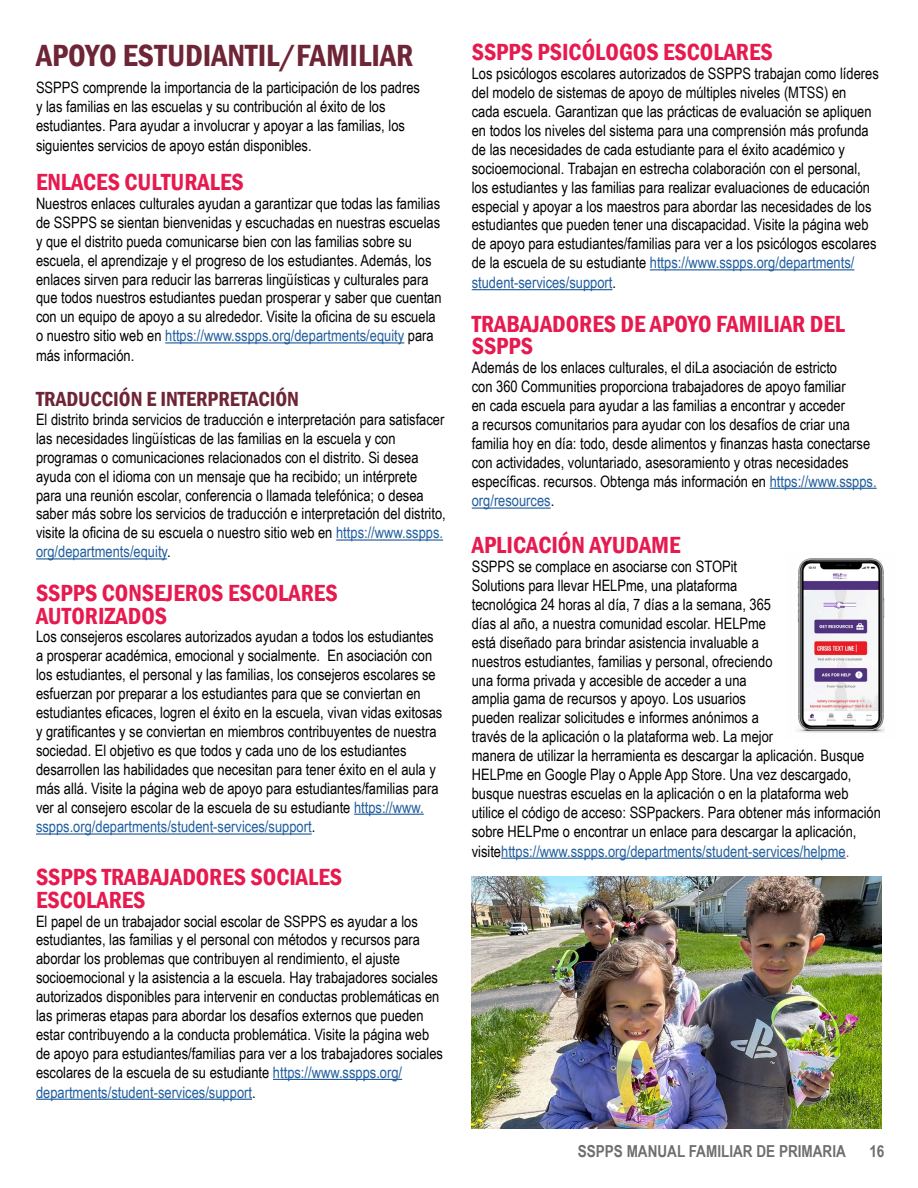
<style>
.page{position:relative;width:918px;height:1188px;background:#fff}
.page>*{position:absolute;margin:0;border:0;box-sizing:border-box;transform-origin:0 0}
.t1{font:600 condensed 31.5px "Franklin Gothic";color:#6e2536}
.t2{font:600 condensed 24px/22.5px "Franklin Gothic";color:#e61a4f}
.t3{font:600 condensed 21px "Franklin Gothic";color:#6e2536}
.t4{font:700 16.5px "Arial Narrow";color:#6d6e71}
.t5{font:15.75px/19px "Arial Narrow";color:#000}
.s1{color:#215e9e}
.s2{color:#e61a4f}
</style>
<div class="page">
<hr style="left:165px;top:342px;width:239px;height:2px;background:#215e9e">
<hr style="left:336px;top:539px;width:107px;height:2px;background:#215e9e">
<hr style="left:36px;top:558px;width:131px;height:2px;background:#215e9e">
<hr style="left:354px;top:814px;width:70px;height:1px;background:#215e9e">
<hr style="left:36px;top:833px;width:276px;height:2px;background:#215e9e">
<hr style="left:273px;top:1079px;width:129px;height:1px;background:#215e9e">
<hr style="left:36px;top:1099px;width:216px;height:1px;background:#215e9e">
<hr style="left:650px;top:269px;width:204px;height:1px;background:#215e9e">
<hr style="left:472px;top:289px;width:140px;height:1px;background:#215e9e">
<hr style="left:770px;top:488px;width:107px;height:1px;background:#215e9e">
<hr style="left:472px;top:507px;width:79px;height:2px;background:#215e9e">
<hr style="left:501px;top:858px;width:345px;height:1px;background:#215e9e">
<img style="left:472px;top:877px;width:410px;height:252px">
<img style="left:797px;top:558px;width:88px;height:175px">
<h1 class="t1" style="left:36px;top:34px;width:379px">APOYO ESTUDIANTIL/FAMILIAR</h1>
<p class="t5" style="left:36px;top:78px;width:386px">SSPPS comprende la importancia de la participación de los padres y las familias en las escuelas y su contribución al éxito de los estudiantes. Para ayudar a involucrar y apoyar a las familias, los siguientes servicios de apoyo están disponibles.</p>
<h2 class="t2" style="left:36px;top:170px;width:209px">ENLACES CULTURALES</h2>
<p class="t5" style="left:36px;top:193px;width:407px">Nuestros enlaces culturales ayudan a garantizar que todas las familias de SSPPS se sientan bienvenidas y escuchadas en nuestras escuelas y que el distrito pueda comunicarse bien con las familias sobre su escuela, el aprendizaje y el progreso de los estudiantes. Además, los enlaces sirven para reducir las barreras lingüísticas y culturales para que todos nuestros estudiantes puedan prosperar y saber que cuentan con un equipo de apoyo a su alrededor. Visite la oficina de su escuela o nuestro sitio web en <span class="s1">https://www.sspps.org/departments/equity</span> para más información.</p>
<h3 class="t3" style="left:36px;top:385px;width:265px">TRADUCCIÓN E INTERPRETACIÓN</h3>
<p class="t5" style="left:36px;top:409px;width:411px">El distrito brinda servicios de traducción e interpretación para satisfacer las necesidades lingüísticas de las familias en la escuela y con programas o comunicaciones relacionados con el distrito. Si desea ayuda con el idioma con un mensaje que ha recibido; un intérprete para una reunión escolar, conferencia o llamada telefónica; o desea saber más sobre los servicios de traducción e interpretación del distrito, visite la oficina de su escuela o nuestro sitio web en <span class="s1">https://www.sspps. org/departments/equity</span>.</p>
<h2 class="t2" style="left:36px;top:581px;width:303px">SSPPS CONSEJEROS ESCOLARES<br>AUTORIZADOS</h2>
<p class="t5" style="left:36px;top:627px;width:408px">Los consejeros escolares autorizados ayudan a todos los estudiantes a prosperar académica, emocional y socialmente. En asociación con los estudiantes, el personal y las familias, los consejeros escolares se esfuerzan por preparar a los estudiantes para que se conviertan en estudiantes eficaces, logren el éxito en la escuela, vivan vidas exitosas y gratificantes y se conviertan en miembros contribuyentes de nuestra sociedad. El objetivo es que todos y cada uno de los estudiantes desarrollen las habilidades que necesitan para tener éxito en el aula y más allá. Visite la página web de apoyo para estudiantes/familias para ver al consejero escolar de la escuela de su estudiante <span class="s1">https://www. sspps.org/departments/student-services/support</span>.</p>
<h2 class="t2" style="left:36px;top:866px;width:308px">SSPPS TRABAJADORES SOCIALES<br>ESCOLARES</h2>
<p class="t5" style="left:36px;top:911px;width:409px">El papel de un trabajador social escolar de SSPPS es ayudar a los estudiantes, las familias y el personal con métodos y recursos para abordar los problemas que contribuyen al rendimiento, el ajuste socioemocional y la asistencia a la escuela. Hay trabajadores sociales autorizados disponibles para intervenir en conductas problemáticas en las primeras etapas para abordar los desafíos externos que pueden estar contribuyendo a la conducta problemática. Visite la página web de apoyo para estudiantes/familias para ver a los trabajadores sociales escolares de la escuela de su estudiante <span class="s1">https://www.sspps.org/ departments/student-services/support</span>.</p>
<h2 class="t2" style="left:472px;top:41px;width:302px">SSPPS PSICÓLOGOS ESCOLARES</h2>
<p class="t5" style="left:472px;top:64px;width:409px">Los psicólogos escolares autorizados de SSPPS trabajan como líderes del modelo de sistemas de apoyo de múltiples niveles (MTSS) en<br>cada escuela. Garantizan que las prácticas de evaluación se apliquen en todos los niveles del sistema para una comprensión más profunda de las necesidades de cada estudiante para el éxito académico y socioemocional. Trabajan en estrecha colaboración con el personal, los estudiantes y las familias para realizar evaluaciones de educación especial y apoyar a los maestros para abordar las necesidades de los estudiantes que pueden tener una discapacidad. Visite la página web de apoyo para estudiantes/familias para ver a los psicólogos escolares de la escuela de su estudiante <span class="s1">https://www.sspps.org/departments/ student-services/support</span>.</p>
<h2 class="t2" style="left:472px;top:312px;width:375px">TRABAJADORES DE APOYO FAMILIAR DEL<br>SSPPS</h2>
<p class="t5" style="left:472px;top:358px;width:406px">Además de los enlaces culturales, el diLa asociación de estricto<br>con 360 Communities proporciona trabajadores de apoyo familiar<br>en cada escuela para ayudar a las familias a encontrar y acceder<br>a recursos comunitarios para ayudar con los desafíos de criar una familia hoy en día: todo, desde alimentos y finanzas hasta conectarse con actividades, voluntariado, asesoramiento y otras necesidades específicas. recursos. Obtenga más información en <span class="s1">https://www.sspps. org/resources</span>.</p>
<h2 class="t2" style="left:472px;top:534px;width:210px">APLICACIÓN AYUDAME</h2>
<p class="t5" style="left:472px;top:557px;width:411px">SSPPS se complace en asociarse con STOPit<br>Solutions para llevar HELPme, una plataforma<br>tecnológica 24 horas al día, 7 días a la semana, 365<br>días al año, a nuestra comunidad escolar. HELPme<br>está diseñado para brindar asistencia invaluable a<br>nuestros estudiantes, familias y personal, ofreciendo<br>una forma privada y accesible de acceder a una<br>amplia gama de recursos y apoyo. Los usuarios<br>pueden realizar solicitudes e informes anónimos a<br>través de la aplicación o la plataforma web. La mejor<br>manera de utilizar la herramienta es descargar la aplicación. Busque HELPme en Google Play o Apple App Store. Una vez descargado, busque nuestras escuelas en la aplicación o en la plataforma web utilice el código de acceso: SSPpackers. Para obtener más información sobre HELPme o encontrar un enlace para descargar la aplicación, visite<span class="s1">https://www.sspps.org/departments/student-services/helpme</span><span class="s2">.</span></p>
<p class="t4" style="left:578px;top:1139px;width:270px">SSPPS MANUAL FAMILIAR DE PRIMARIA</p>
<p class="t4" style="left:869px;top:1139px;width:17px">16</p>
</div>
